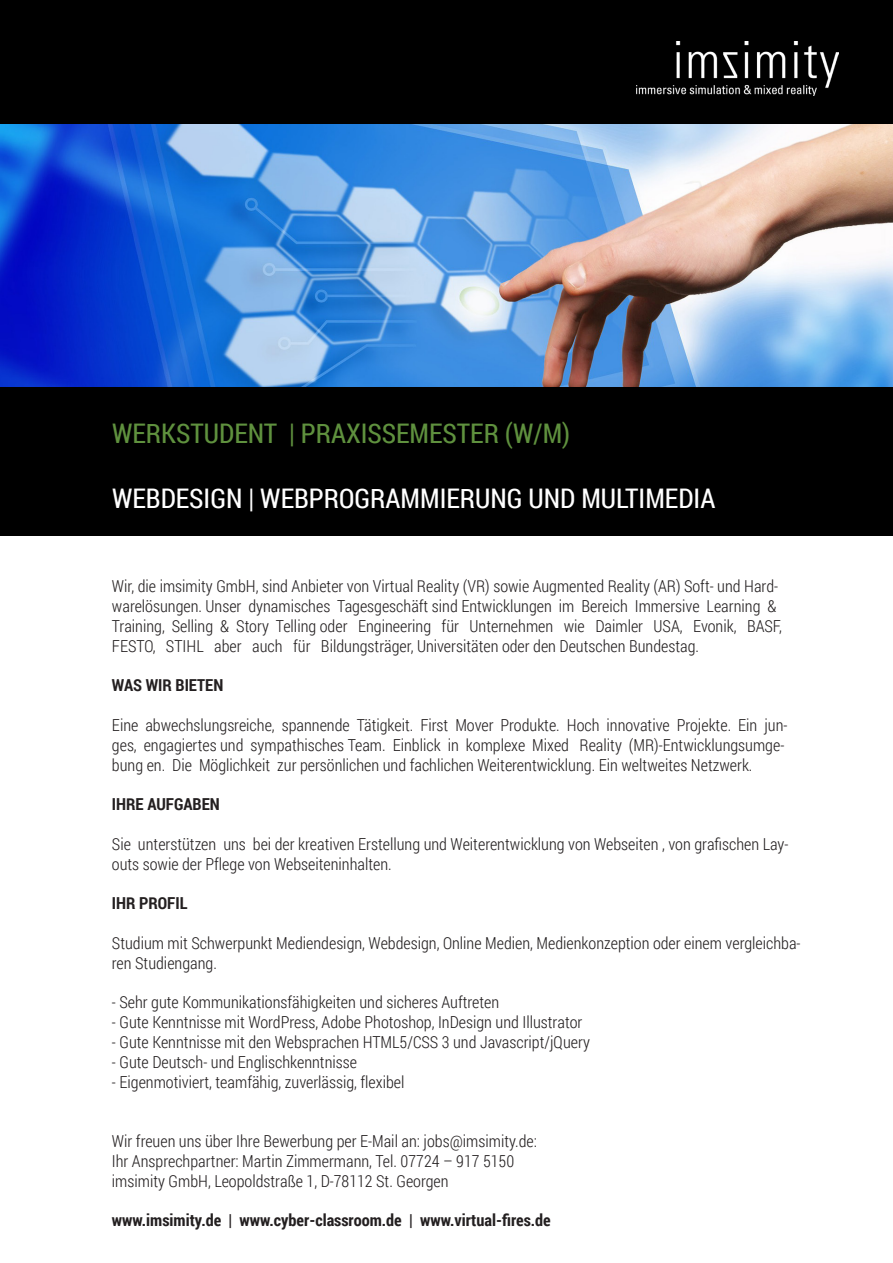
<style>
.page{position:relative;width:893px;height:1263px;background:#fff}
.page>*{position:absolute;margin:0;border:0;box-sizing:border-box;transform-origin:0 0}
.t1{font:27px "Roboto Condensed";color:#fff}
.t2{font:27px "Roboto Condensed";color:#5f913e}
.t3{font:300 16.5px/19.8px "Roboto Condensed";color:#231f20}
.t4{font:700 16.5px "Roboto Condensed";color:#231f20}
</style>
<div class="page">
<div style="left:0;top:387px;width:893px;height:149px;background:#000"></div>
<img style="left:0;top:123px;width:893px;height:264px">
<div style="left:0;top:0;width:893px;height:123px;background:#000"></div>
<img style="left:637px;top:41px;width:202px;height:54px">
<p class="t2" style="left:112px;top:414px;width:460px">WERKSTUDENT | PRAXISSEMESTER (W/M)</p>
<p class="t1" style="left:112px;top:479px;width:605px">WEBDESIGN | WEBPROGRAMMIERUNG UND MULTIMEDIA</p>
<p class="t3" style="left:112px;top:576px;width:671px">Wir, die imsimity GmbH, sind Anbieter von Virtual Reality (VR) sowie Augmented Reality (AR) Soft- und Hard&shy;warelösungen. Unser dynamisches Tagesgeschäft sind Entwicklungen im Bereich Immersive Learning &amp; Training, Selling &amp; Story Telling oder Engineering für Unternehmen wie Daimler USA, Evonik, BASF, FESTO, STIHL aber auch für Bildungsträger, Universitäten oder den Deutschen Bundestag.</p>
<p class="t4" style="left:112px;top:674px;width:113px">WAS WIR BIETEN</p>
<p class="t3" style="left:112px;top:715px;width:677px">Eine abwechslungsreiche, spannende Tätigkeit. First Mover Produkte. Hoch innovative Projekte. Ein jun&shy;ges, engagiertes und sympathisches Team. Einblick in komplexe Mixed Reality (MR)-Entwicklungsumge&shy;bung en. Die Möglichkeit zur persönlichen und fachlichen Weiterentwicklung. Ein weltweites Netzwerk.</p>
<p class="t4" style="left:112px;top:793px;width:109px">IHRE AUFGABEN</p>
<p class="t3" style="left:112px;top:833px;width:678px">Sie unterstützen uns bei der kreativen Erstellung und Weiterentwicklung von Webseiten , von grafischen Lay&shy;outs sowie der Pflege von Webseiteninhalten.</p>
<p class="t4" style="left:112px;top:892px;width:77px">IHR PROFIL</p>
<p class="t3" style="left:112px;top:932px;width:690px">Studium mit Schwerpunkt Mediendesign, Webdesign, Online Medien, Medienkonzeption oder einem vergleichba&shy;ren Studiengang.</p>
<p class="t3" style="left:112px;top:992px;width:389px">- Sehr gute Kommunikationsfähigkeiten und sicheres Auftreten</p>
<p class="t3" style="left:112px;top:1012px;width:472px">- Gute Kenntnisse mit WordPress, Adobe Photoshop, InDesign und Illustrator</p>
<p class="t3" style="left:112px;top:1031px;width:480px">- Gute Kenntnisse mit den Websprachen HTML5/CSS 3 und Javascript/jQuery</p>
<p class="t3" style="left:112px;top:1051px;width:247px">- Gute Deutsch- und Englischkenntnisse</p>
<p class="t3" style="left:112px;top:1071px;width:294px">- Eigenmotiviert, teamfähig, zuverlässig, flexibel</p>
<p class="t3" style="left:112px;top:1130px;width:427px">Wir freuen uns über Ihre Bewerbung per E-Mail an: jobs@imsimity.de:<br>Ihr Ansprechpartner: Martin Zimmermann, Tel. 07724 – 917 5150</p>
<p class="t3" style="left:112px;top:1170px;width:338px">imsimity GmbH, Leopoldstraße 1, D-78112 St. Georgen</p>
<p class="t4" style="left:112px;top:1208px;width:440px">www.imsimity.de | www.cyber-classroom.de | www.virtual-fires.de</p>
</div>
